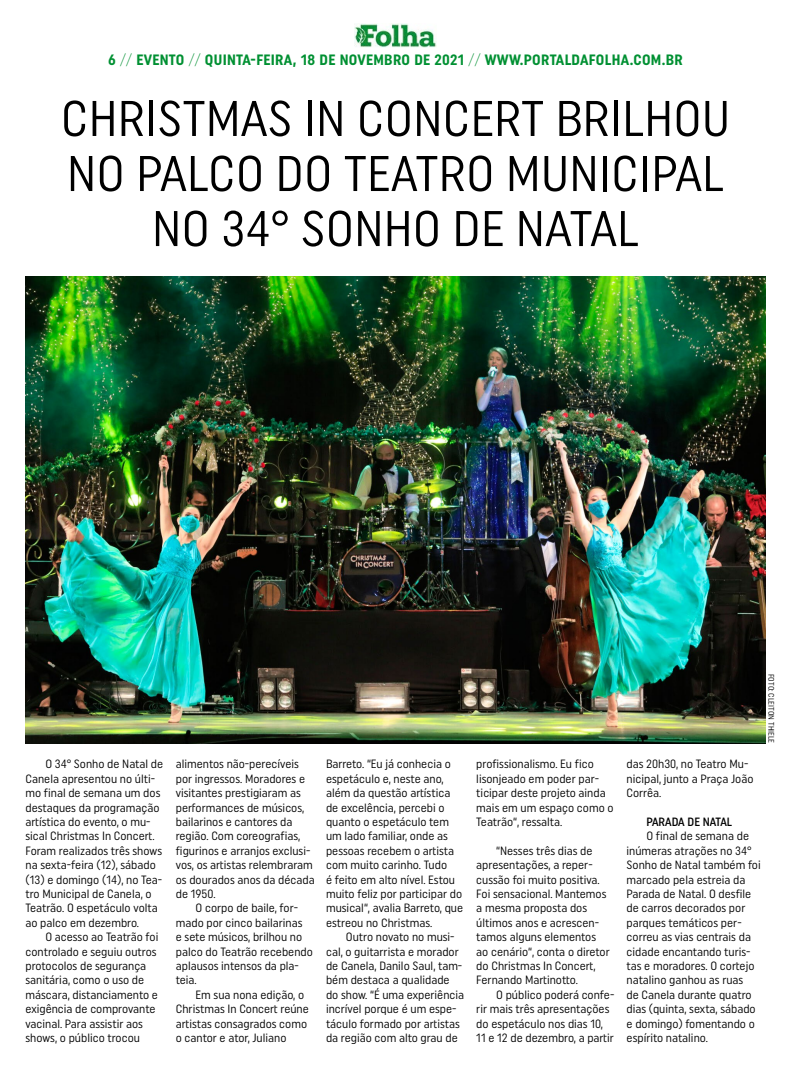
<style>
.page{position:relative;width:791px;height:1078px;background:#fff}
.page>*{position:absolute;margin:0;border:0;box-sizing:border-box;transform-origin:0 0}
.t1{font:50px/55px "Uniform Condensed";color:#000;text-align:center}
.t2{font:700 15px "Uniform Condensed";letter-spacing:.02em;color:#009032}
.t3{font:12px/14.4px "Uniform Condensed";color:#000}
.t4{font:500 12px "Uniform Condensed";color:#000}
.t5{font:8px "Uniform Condensed";color:#000}
.s1{font-weight:300}
</style>
<div class="page">
<img style="left:355px;top:23px;width:81px;height:25px">
<img style="left:26px;top:276px;width:739px;height:467px">
<p class="t2" style="left:108px;top:51px;width:576px">6 <span class="s1">//</span> EVENTO <span class="s1">//</span> QUINTA-FEIRA, 18 DE NOVEMBRO DE 2021 <span class="s1">//</span> WWW.PORTALDAFOLHA.COM.BR</p>
<h1 class="t1" style="left:61px;top:90px;width:671px">Christmas in ConCert brilhou no palCo do teatro muniCipal no 34° sonho de natal</h1>
<p class="t3" style="left:26px;top:756px;width:139px;text-indent:20px">o 34° sonho de natal de<br>Canela apresentou no últi&shy;mo final de semana um dos destaques da programação artística do evento, o mu&shy;sical Christmas in Concert.<br>Foram realizados três shows na sexta-feira (12), sábado (13) e domingo (14), no tea&shy;tro municipal de Canela, o teatrão. o espetáculo volta ao palco em dezembro.</p>
<p class="t3" style="left:26px;top:929px;width:134px;text-indent:20px">o acesso ao teatrão foi controlado e seguiu outros protocolos de segurança sanitária, como o uso de máscara, distanciamento e exigência de comprovante vacinal. para assistir aos shows, o público trocou</p>
<p class="t3" style="left:176px;top:756px;width:140px">alimentos não-perecíveis por ingressos. moradores e visitantes prestigiaram as performances de músicos, bailarinos e cantores da região. Com coreografias, figurinos e arranjos exclusi&shy;vos, os artistas relembraram os dourados anos da década de 1950.</p>
<p class="t3" style="left:176px;top:900px;width:139px;text-indent:20px">o corpo de baile, for&shy;mado por cinco bailarinas<br>e sete músicos, brilhou no palco do teatrão recebendo aplausos intensos da pla&shy;teia.</p>
<p class="t3" style="left:176px;top:987px;width:135px;text-indent:20px">em sua nona edição, o<br>Christmas in Concert reúne artistas consagrados como o cantor e ator, Juliano</p>
<p class="t3" style="left:326px;top:756px;width:139px">barreto. “eu já conhecia o espetáculo e, neste ano, além da questão artística de excelência, percebi o quanto o espetáculo tem um lado familiar, onde as pessoas recebem o artista com muito carinho. tudo<br>é feito em alto nível. estou muito feliz por participar do musical“, avalia barreto, que estreou no Christmas.</p>
<p class="t3" style="left:326px;top:929px;width:140px;text-indent:20px">outro novato no musi&shy;cal, o guitarrista e morador de Canela, danilo saul, tam&shy;bém destaca a qualidade do show. “É uma experiência incrível porque é um espe&shy;táculo formado por artistas da região com alto grau de</p>
<p class="t3" style="left:476px;top:756px;width:139px">profissionalismo. eu fico lisonjeado em poder par&shy;ticipar deste projeto ainda mais em um espaço como o teatrão“, ressalta.</p>
<p class="t3" style="left:476px;top:843px;width:135px;text-indent:20px">“nesses três dias de apresentações, a reper&shy;cussão foi muito positiva.<br>Foi sensacional. mantemos a mesma proposta dos últimos anos e acrescen&shy;tamos alguns elementos ao cenário“, conta o diretor do Christmas in Concert,<br>Fernando martinotto.</p>
<p class="t3" style="left:476px;top:987px;width:139px;text-indent:20px">o público poderá confe&shy;rir mais três apresentações do espetáculo nos dias 10,<br>11 e 12 de dezembro, a partir</p>
<p class="t3" style="left:626px;top:756px;width:128px">das 20h30, no teatro mu&shy;nicipal, junto a praça João<br>Corrêa.</p>
<p class="t4" style="left:646px;top:814px;width:87px">PARADA DE NATAL</p>
<p class="t3" style="left:626px;top:828px;width:136px;text-indent:20px">o final de semana de inúmeras atrações no 34° sonho de natal também foi marcado pela estreia da parada de natal. o desfile de carros decorados por parques temáticos per&shy;correu as vias centrais da cidade encantando turis&shy;tas e moradores. o cortejo natalino ganhou as ruas<br>de Canela durante quatro dias (quinta, sexta, sábado e domingo) fomentando o espírito natalino.</p>
<p class="t5" style="left:776px;top:673px;width:71px;rotate:90deg">Foto: Cleiton thiele</p>
</div>
